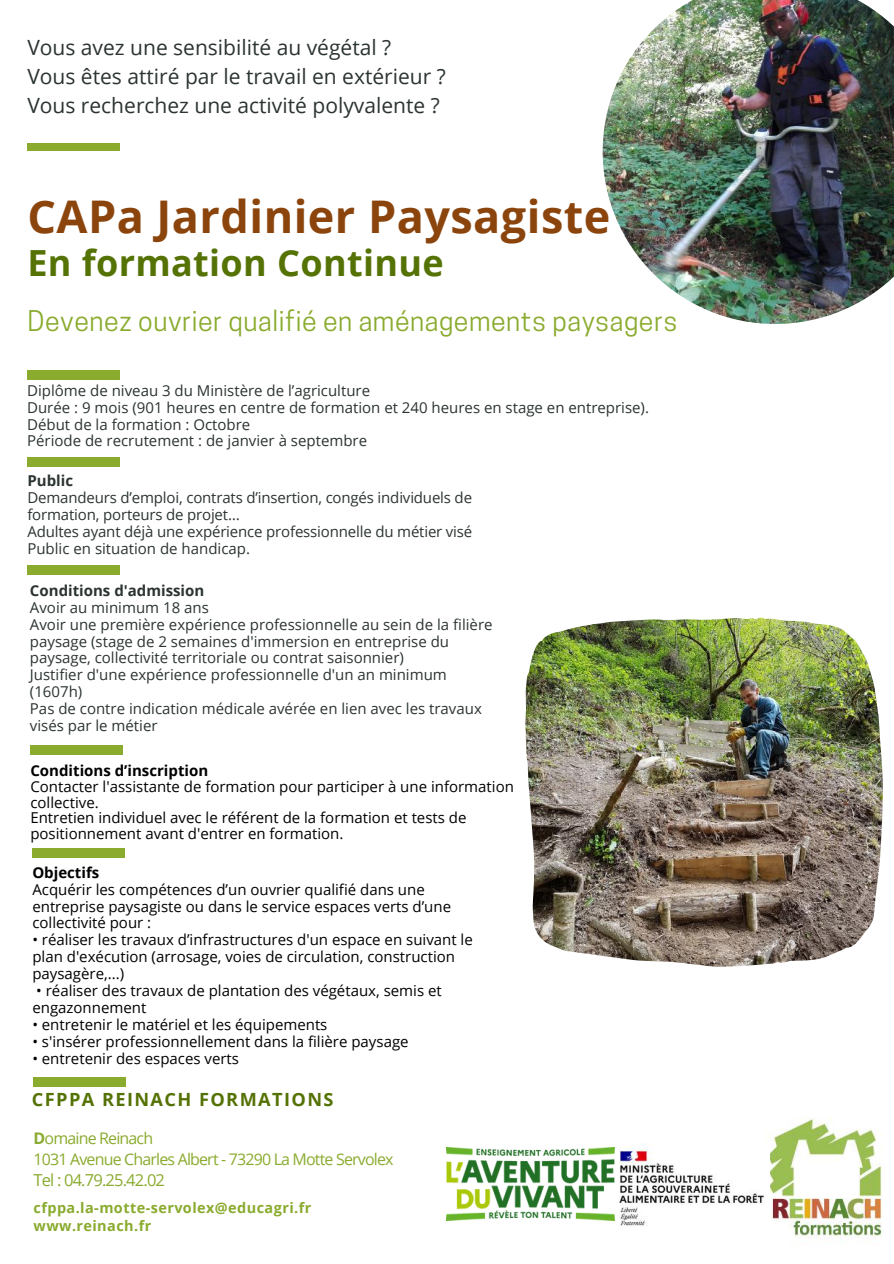
<style>
.page{position:relative;width:894px;height:1264px;background:#fff}
.page>*{position:absolute;margin:0;border:0;box-sizing:border-box;transform-origin:0 0}
.t1{font:700 45px "Open Sans";letter-spacing:.01em;color:#8b450c}
.t2{font:700 36px "Open Sans";letter-spacing:.01em;color:#557205}
.t3{font:26.7px "Cooper Hewitt";letter-spacing:.02em;color:#8aab2e}
.t4{font:21px/29.2px "Open Sans";color:#2b3430}
.t5{font:700 18.15px "Open Sans";letter-spacing:.08em;color:#557205}
.t6{font:16.5px "Open Sans";letter-spacing:-.05em;color:#8aab2e}
.t7{font:15.9px/20.5px "Open Sans";letter-spacing:-.05em;color:#8aab2e}
.t8{font:15px/16.8px "Open Sans";color:#2b3430}
.t9{font:15px/16.8px "Open Sans";color:#000}
.t10{font:700 15px "Open Sans";color:#000}
.t11{font:700 15px "Open Sans";color:#2b3430}
.t12{font:700 14.4px/18.5px "Open Sans";letter-spacing:.03em;color:#8aab2e}
.s1{font-weight:700}
</style>
<div class="page">
<div style="left:27px;top:370px;width:93px;height:9px;background:#8aab2e"></div>
<div style="left:27px;top:143px;width:93px;height:8px;background:#8aab2e"></div>
<img style="left:765px;top:1117px;width:117px;height:121px">
<img style="left:602px;top:0;width:291px;height:324px">
<img style="left:525px;top:617px;width:357px;height:349px">
<div style="left:27px;top:457px;width:93px;height:9px;background:#8aab2e"></div>
<div style="left:27px;top:565px;width:93px;height:9px;background:#8aab2e"></div>
<div style="left:32px;top:848px;width:93px;height:9px;background:#8aab2e"></div>
<div style="left:30px;top:745px;width:93px;height:9px;background:#8aab2e"></div>
<div style="left:34px;top:1077px;width:92px;height:9px;background:#8aab2e"></div>
<img style="left:446px;top:1147px;width:168px;height:73px">
<img style="left:619px;top:1143px;width:149px;height:89px">
<h3 class="t4" style="left:27px;top:32px;width:420px">Vous avez une sensibilité au végétal ?<br>Vous êtes attiré par le travail en extérieur ?<br>Vous recherchez une activité polyvalente ?</h3>
<h1 class="t1" style="left:27px;top:185px;width:584px">CAPa Jardinier Paysagiste</h1>
<h2 class="t2" style="left:27px;top:237px;width:418px">En formation Continue</h2>
<h3 class="t3" style="left:28px;top:311px;width:651px">Devenez ouvrier qualifié en aménagements paysagers</h3>
<p class="t8" style="left:27px;top:381px;width:623px">Diplôme de niveau 3 du Ministère de l’agriculture<br>Durée : 9 mois (901 heures en centre de formation et 240 heures en stage en entreprise).<br>Début de la formation : Octobre<br>Période de recrutement : de janvier à septembre</p>
<p class="t11" style="left:27px;top:470px;width:47px">Public</p>
<p class="t8" style="left:27px;top:489px;width:446px">Demandeurs d’emploi, contrats d’insertion, congés individuels de formation, porteurs de projet…<br>Adultes ayant déjà une expérience professionnelle du métier visé Public en situation de handicap.</p>
<p class="t11" style="left:30px;top:580px;width:176px">Conditions d'admission</p>
<p class="t8" style="left:30px;top:598px;width:464px">Avoir au minimum 18 ans<br>Avoir une première expérience professionnelle au sein de la filière paysage (stage de 2 semaines d'immersion en entreprise du paysage, collectivité territoriale ou contrat saisonnier)<br>Justifier d'une expérience professionnelle d'un an minimum (1607h)<br>Pas de contre indication médicale avérée en lien avec les travaux visés par le métier</p>
<p class="t10" style="left:30px;top:760px;width:179px">Conditions d’inscription</p>
<p class="t9" style="left:30px;top:778px;width:485px;line-height:15.8px">Contacter l'assistante de formation pour participer à une information collective.<br>Entretien individuel avec le référent de la formation et tests de positionnement avant d'entrer en formation.</p>
<p class="t10" style="left:32px;top:861px;width:68px">Objectifs</p>
<p class="t9" style="left:32px;top:880px;width:420px">Acquérir les compétences d’un ouvrier qualifié dans une entreprise paysagiste ou dans le service espaces verts d’une collectivité pour :</p>
<p class="t9" style="left:32px;top:931px;width:442px">• réaliser les travaux d’infrastructures d'un espace en suivant le plan d'exécution (arrosage, voies de circulation, construction paysagère,...)</p>
<p class="t9" style="left:32px;top:981px;width:411px">• réaliser des travaux de plantation des végétaux, semis et engazonnement</p>
<p class="t9" style="left:32px;top:1015px;width:296px">• entretenir le matériel et les équipements</p>
<p class="t9" style="left:32px;top:1032px;width:377px">• s'insérer professionnellement dans la filière paysage</p>
<p class="t9" style="left:32px;top:1049px;width:208px">• entretenir des espaces verts</p>
<p class="t5" style="left:32px;top:1086px;width:303px">CFPPA REINACH FORMATIONS</p>
<p class="t7" style="left:34px;top:1127px;width:361px"><span class="s1">D</span>omaine Reinach<br>1031 Avenue Charles Albert - 73290 La Motte Servolex</p>
<p class="t6" style="left:34px;top:1168px;width:133px">Tel : 04.79.25.42.02</p>
<p class="t12" style="left:34px;top:1197px;width:279px">cfppa.la-motte-servolex@educagri.fr www.reinach.fr</p>
</div>
